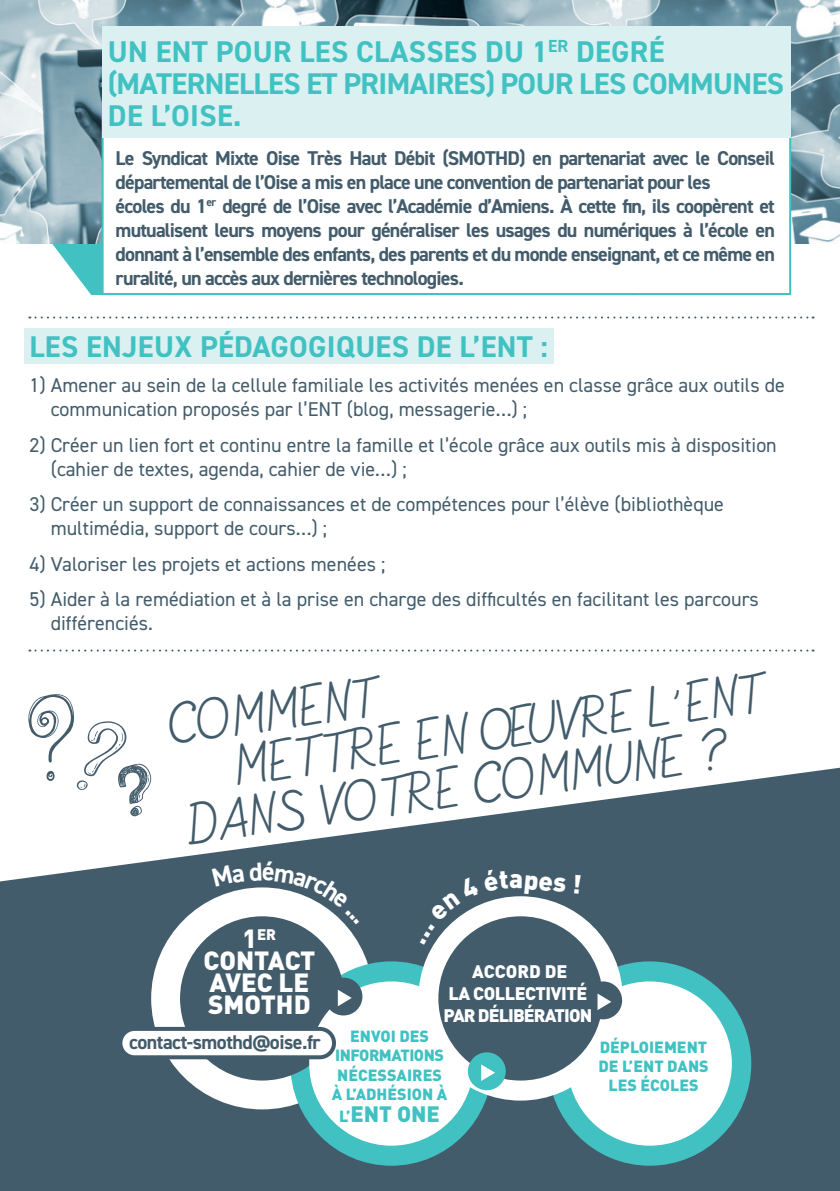
<style>
.page{position:relative;width:840px;height:1191px;background:#fff}
.page>*{position:absolute;margin:0;border:0;box-sizing:border-box;transform-origin:0 0}
.t1{font:700 30px/32px "DIN2014";letter-spacing:-.02em;color:#41c1c2}
.t2{font:700 30px "DIN2014";letter-spacing:.01em;color:#41c1c2}
.t3{font:27.4px "Alamain";color:#435c6b}
.t4{font:900 26px/22px "DIN";color:#fff}
.t5{font:900 22px "DIN";color:#41c1c2}
.t6{font:20px/24px "DIN2014";color:#435c6b}
.t7{font:700 20px/24px "DIN2014";letter-spacing:-.04em;color:#435c6b}
.t8{font:900 18px/22px "DIN";letter-spacing:-.025em;color:#fff;text-align:center}
.t9{font:900 16px/19.2px "DIN";color:#41c1c2;text-align:center}
.t10{font:900 15.2px "DIN";color:#fff}
.s1{font-size:26px}
.s2{font-size:16px}
</style>
<div class="page">
<svg style="left:0;top:767px;width:839px;height:424px;fill:#435c6b"></svg>
<hr style="left:836px;top:1109px;width:3px;height:82px;background:#435c6b">
<svg style="left:51px;top:243px;width:51px;height:52px"></svg>
<img style="left:0;top:0;width:485px;height:243px">
<img style="left:485px;top:0;width:354px;height:243px">
<div style="left:102px;top:104px;width:688px;height:191px;background:#fff;border:2px solid #41c1c2"></div>
<div style="left:102px;top:27px;width:688px;height:111px;background:#dbf0f0"></div>
<div style="left:24px;top:328px;width:529px;height:36px;background:#dbf0f0"></div>
<svg style="left:29px;top:649px;width:784px;height:2px"></svg>
<svg style="left:29px;top:316px;width:784px;height:2px"></svg>
<div style="left:151px;top:887px;width:222px;height:222px;background:#fff;border-radius:50%"></div>
<div style="left:290px;top:961px;width:202px;height:204px;background:#41c1c2;border-radius:50%"></div>
<div style="left:548px;top:961px;width:202px;height:204px;background:#41c1c2;border-radius:50%"></div>
<div style="left:418px;top:896px;width:204px;height:204px;background:#fff;border-radius:50%"></div>
<div style="left:180px;top:916px;width:164px;height:164px;background:#435c6b;border-radius:50%"></div>
<div style="left:309px;top:981px;width:164px;height:164px;background:#fff;border-radius:50%"></div>
<div style="left:567px;top:981px;width:164px;height:164px;background:#fff;border-radius:50%"></div>
<div style="left:438px;top:916px;width:164px;height:164px;background:#435c6b;border-radius:50%"></div>
<div style="left:467px;top:1052px;width:38px;height:38px;background:#41c1c2;border-radius:50%"></div>
<svg style="left:481px;top:1064px;width:14px;height:17px"></svg>
<div style="left:584px;top:981px;width:37px;height:38px;background:#435c6b;border-radius:50%"></div>
<svg style="left:597px;top:993px;width:14px;height:17px"></svg>
<div style="left:324px;top:977px;width:38px;height:38px;background:#435c6b;border-radius:50%"></div>
<svg style="left:337px;top:990px;width:14px;height:16px"></svg>
<svg style="left:21px;top:694px;width:131px;height:124px"></svg>
<div style="left:120px;top:1029px;width:214px;height:28px;background:#fff;border-radius:14px"></div>
<div style="left:118px;top:1027px;width:218px;height:32px;border:4px solid #435c6b;border-radius:14px"></div>
<svg style="left:212px;top:861px;width:147px;height:63px"></svg>
<svg style="left:420px;top:869px;width:101px;height:75px"></svg>
<h1 class="t1" style="left:108px;top:35px;width:677px">UN ENT POUR LES CLASSES DU 1<sup>ER</sup> DEGRÉ (MATERNELLES ET PRIMAIRES) POUR LES COMMUNES<br>DE L’OISE.</h1>
<p class="t7" style="left:116px;top:145px;width:660px">Le Syndicat Mixte Oise Très Haut Débit (SMOTHD) en partenariat avec le Conseil départemental de l’Oise a mis en place une convention de partenariat pour les<br>écoles du 1<sup>er</sup> degré de l’Oise avec l’Académie d’Amiens. À cette fin, ils coopèrent et mutualisent leurs moyens pour généraliser les usages du numériques à l’école en donnant à l’ensemble des enfants, des parents et du monde enseignant, et ce même en ruralité, un accès aux dernières technologies.</p>
<h1 class="t2" style="left:29px;top:327px;width:519px">LES ENJEUX PÉDAGOGIQUES DE L’ENT :</h1>
<p class="t6" style="left:51px;top:373px;width:735px;text-indent:-21px">1) Amener au sein de la cellule familiale les activités menées en classe grâce aux outils de communication proposés par l’ENT (blog, messagerie…) ;</p>
<p class="t6" style="left:51px;top:432px;width:727px;text-indent:-21px">2) Créer un lien fort et continu entre la famille et l’école grâce aux outils mis à disposition (cahier de textes, agenda, cahier de vie…) ;</p>
<p class="t6" style="left:51px;top:492px;width:674px;text-indent:-21px">3) Créer un support de connaissances et de compétences pour l’élève (bibliothèque multimédia, support de cours…) ;</p>
<p class="t6" style="left:29px;top:551px;width:357px">4) Valoriser les projets et actions menées ;</p>
<p class="t6" style="left:51px;top:586px;width:709px;text-indent:-21px">5) Aider à la remédiation et à la prise en charge des difficultés en facilitant les parcours différenciés.</p>
<h2 class="t3" style="left:232px;top:760px;width:536px;rotate:-8deg">METTRE EN OEUVRE L’ENT</h2>
<h2 class="t3" style="left:166px;top:719px;width:213px;rotate:-8deg">COMMENT</h2>
<h2 class="t3" style="left:184px;top:818px;width:547px;rotate:-8deg">DANS VOTRE COMMUNE ?</h2>
<h3 class="t4" style="left:525px;top:866px;width:59px;rotate:6deg">pes !</h3>
<p class="t10" style="left:242px;top:923px;width:35px"><span class="s1">1</span>ER</p>
<h3 class="t4" style="left:203px;top:948px;width:113px">CONTACT<br>AVEC LE<br>SMOTHD</h3>
<p class="t7" style="left:129px;top:1029px;width:193px">contact-smothd@oise.fr</p>
<p class="t8" style="left:443px;top:959px;width:150px">ACCORD DE<br>LA COLLECTIVITÉ<br>PAR DÉLIBÉRATION</p>
<p class="t9" style="left:331px;top:1025px;width:117px">ENVOI DES<br>INFORMATIONS<br>NÉCESSAIRES<br>À L’ADHÉSION À</p>
<p class="t5" style="left:339px;top:1099px;width:102px"><span class="s2">L’</span>ENT ONE</p>
<p class="t9" style="left:598px;top:1036px;width:112px">DÉPLOIEMENT<br>DE L’ENT DANS<br>LES ÉCOLES</p>
</div>
